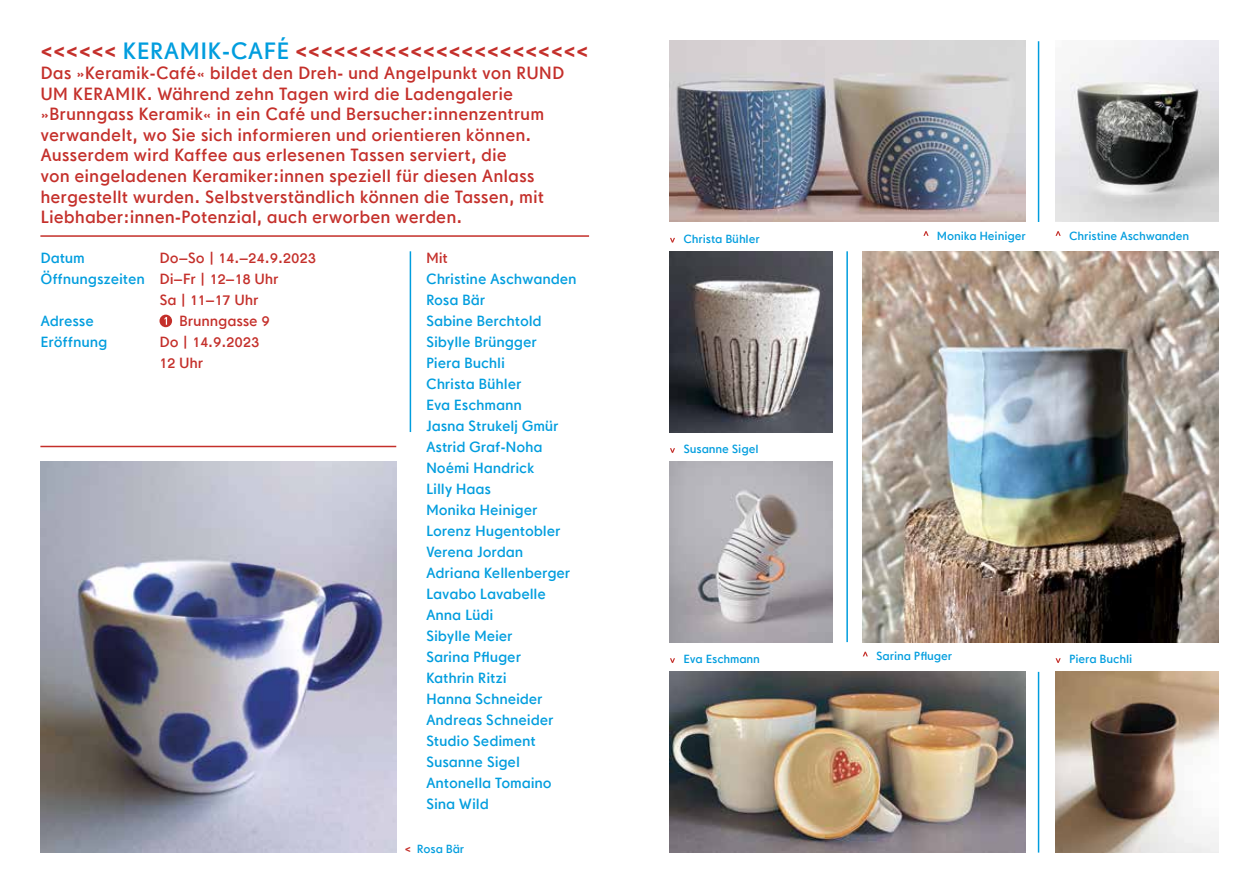
<style>
.page{position:relative;width:1259px;height:893px;background:#fff}
.page>*{position:absolute;margin:0;border:0;box-sizing:border-box;transform-origin:0 0}
.t1{font:24px "Drescher Grotesk BT Small Sizes";color:#c42f2a}
.t2{font:18px/20.5px "Drescher Grotesk BT Small Sizes";color:#c42f2a}
.t3{font:15px/21px "Drescher Grotesk BT Small Sizes";letter-spacing:-.01em;color:#009dde}
.t4{font:15px/21px "Drescher Grotesk BT Small Sizes";letter-spacing:-.01em;color:#c42f2a}
.t5{font:12px "Drescher Grotesk BT Small Sizes";letter-spacing:-.01em;color:#009dde}
.s1{color:#009dde}
.s2{color:#c42f2a}
</style>
<div class="page">
<img style="left:40px;top:461px;width:356px;height:392px">
<svg style="left:159px;top:315px;width:13px;height:12px"></svg>
<svg style="left:164px;top:317px;width:3px;height:8px"></svg>
<img style="left:670px;top:40px;width:355px;height:182px">
<img style="left:862px;top:251px;width:356px;height:391px">
<img style="left:670px;top:671px;width:355px;height:182px">
<img style="left:1055px;top:671px;width:163px;height:182px">
<img style="left:670px;top:251px;width:163px;height:181px">
<img style="left:670px;top:461px;width:163px;height:181px">
<img style="left:1055px;top:41px;width:163px;height:181px">
<svg style="left:670px;top:658px;width:5px;height:5px"></svg>
<svg style="left:1055px;top:658px;width:5px;height:5px"></svg>
<svg style="left:670px;top:448px;width:5px;height:5px"></svg>
<svg style="left:670px;top:238px;width:5px;height:5px"></svg>
<svg style="left:863px;top:652px;width:5px;height:4px"></svg>
<svg style="left:923px;top:231px;width:5px;height:5px"></svg>
<svg style="left:1055px;top:231px;width:5px;height:5px"></svg>
<hr style="left:40px;top:446px;width:356px;height:1px;background:#c42f2a">
<hr style="left:40px;top:235px;width:549px;height:2px;background:#c42f2a">
<hr style="left:410px;top:251px;width:1px;height:181px;background:#009dde">
<hr style="left:1037px;top:672px;width:2px;height:181px;background:#009dde">
<hr style="left:1037px;top:41px;width:2px;height:181px;background:#009dde">
<hr style="left:846px;top:251px;width:2px;height:391px;background:#009dde">
<h1 class="t1" style="left:40px;top:36px;width:550px">&lt;&lt;&lt;&lt;&lt;&lt; <span class="s1">KERAMIK-CAFÉ</span> &lt;&lt;&lt;&lt;&lt;&lt;&lt;&lt;&lt;&lt;&lt;&lt;&lt;&lt;&lt;&lt;&lt;&lt;&lt;&lt;&lt;&lt;&lt;</h1>
<p class="t2" style="left:40px;top:63px;width:525px">Das »Keramik-Café« bildet den Dreh- und Angelpunkt von RUND UM KERAMIK. Während zehn Tagen wird die Ladengalerie »Brunngass Keramik« in ein Café und Bersucher:innenzentrum verwandelt, wo Sie sich informieren und orientieren können.<br>Ausserdem wird Kaffee aus erlesenen Tassen serviert, die<br>von eingeladenen Keramiker:innen speziell für diesen Anlass hergestellt wurden. Selbstverständlich können die Tassen, mit Liebhaber:innen-Potenzial, auch erworben werden.</p>
<p class="t4" style="left:426px;top:247px;width:23px">Mit</p>
<p class="t3" style="left:426px;top:268px;width:152px">Christine Aschwanden<br>Rosa Bär<br>Sabine Berchtold<br>Sibylle Brüngger<br>Piera Buchli<br>Christa Bühler<br>Eva Eschmann<br>Jasna Strukelj Gmür<br>Astrid Graf-Noha<br>Noémi Handrick<br>Lilly Haas<br>Monika Heiniger<br>Lorenz Hugentobler<br>Verena Jordan<br>Adriana Kellenberger<br>Lavabo Lavabelle<br>Anna Lüdi<br>Sibylle Meier<br>Sarina Pfluger<br>Kathrin Ritzi<br>Hanna Schneider<br>Andreas Schneider<br>Studio Sediment<br>Susanne Sigel<br>Antonella Tomaino<br>Sina Wild</p>
<p class="t3" style="left:40px;top:247px;width:46px">Datum</p>
<p class="t4" style="left:159px;top:247px;width:158px">Do–So | 14.–24.9.2023</p>
<p class="t3" style="left:40px;top:268px;width:240px">Öffnungszeiten <span class="s2">Di–Fr | 12–18 Uhr</span></p>
<p class="t4" style="left:159px;top:289px;width:100px">Sa | 11–17 Uhr</p>
<p class="t3" style="left:40px;top:310px;width:55px">Adresse</p>
<p class="t4" style="left:179px;top:310px;width:92px">Brunngasse 9</p>
<p class="t3" style="left:40px;top:331px;width:68px">Eröffnung</p>
<p class="t4" style="left:159px;top:331px;width:102px">Do | 14.9.2023<br>12 Uhr</p>
<p class="t5" style="left:405px;top:841px;width:61px"><span class="s2">&lt;</span> Rosa Bär</p>
<p class="t5" style="left:683px;top:231px;width:78px">Christa Bühler</p>
<p class="t5" style="left:683px;top:442px;width:77px">Susanne Sigel</p>
<p class="t5" style="left:937px;top:228px;width:90px">Monika Heiniger</p>
<p class="t5" style="left:1069px;top:228px;width:122px">Christine Aschwanden</p>
<p class="t5" style="left:876px;top:649px;width:78px">Sarina Pfluger</p>
<p class="t5" style="left:683px;top:652px;width:78px">Eva Eschmann</p>
<p class="t5" style="left:1069px;top:652px;width:65px">Piera Buchli</p>
</div>
